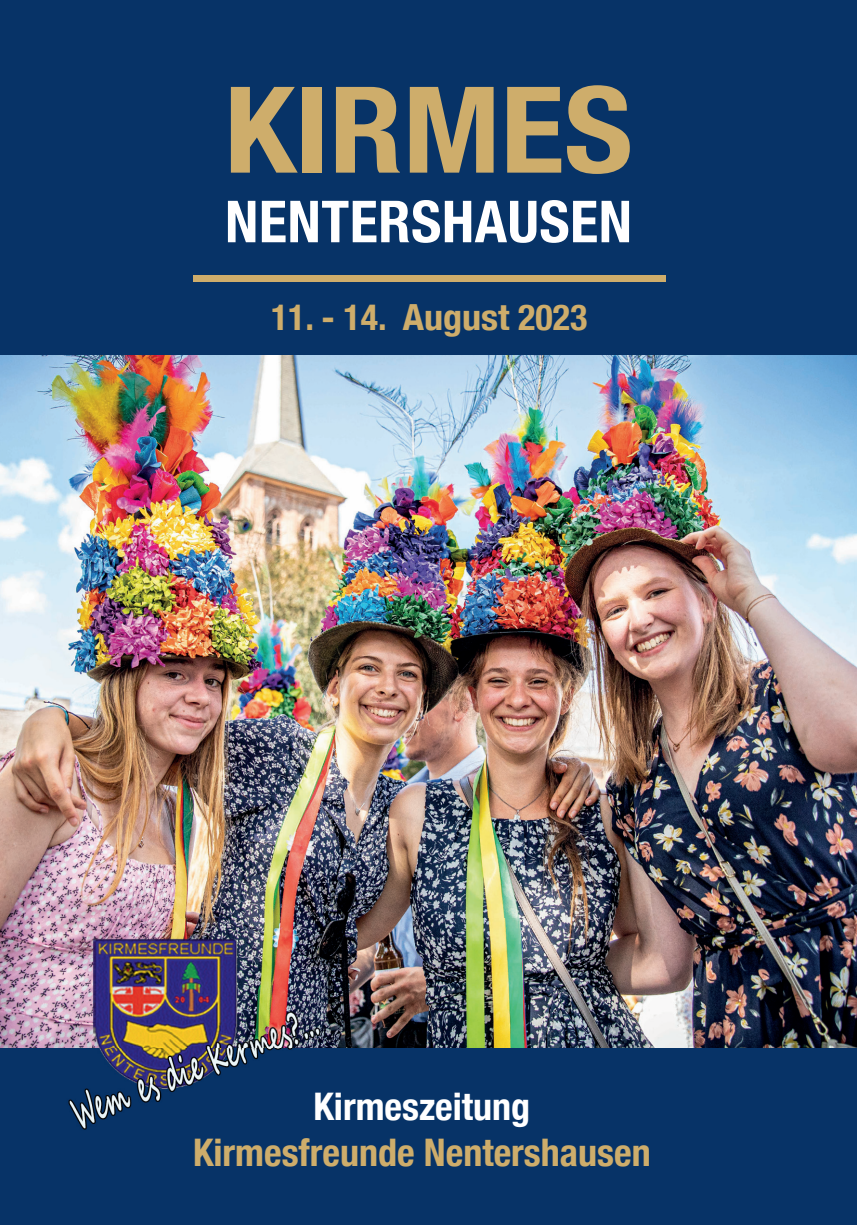
<style>
.page{position:relative;width:857px;height:1225px;background:#fff}
.page>*{position:absolute;margin:0;border:0;box-sizing:border-box;transform-origin:0 0}
.t1{font:700 condensed 120px "Helvetica Neue";color:#cead6b;scale:1.1 1}
.t2{font:700 condensed 58px "Helvetica Neue";letter-spacing:.01em;color:#fff}
.t3{font:700 condensed 38px "Helvetica Neue";color:#cead6b}
.t4{font:700 condensed 38px "Helvetica Neue";color:#fff}
.t5{font:700 condensed 36px "Helvetica Neue";color:#cead6b}
</style>
<div class="page">
<img style="left:0;top:354px;width:856px;height:694px">
<div style="left:0;top:1048px;width:856px;height:177px;background:#073367"></div>
<img style="left:12px;top:918px;width:510px;height:212px">
<div style="left:0;top:0;width:856px;height:354px;background:#073367"></div>
<div style="left:193px;top:276px;width:472px;height:6px;background:#cead6b"></div>
<h1 class="t1" style="left:224px;top:30px;width:372px">KIRMES</h1>
<h2 class="t2" style="left:225px;top:173px;width:408px">NENTERSHAUSEN</h2>
<p class="t5" style="left:271px;top:287px;width:318px">11. - 14. August 2023</p>
<p class="t4" style="left:313px;top:1075px;width:218px">Kirmeszeitung</p>
<p class="t3" style="left:193px;top:1120px;width:459px">Kirmesfreunde Nentershausen</p>
</div>
